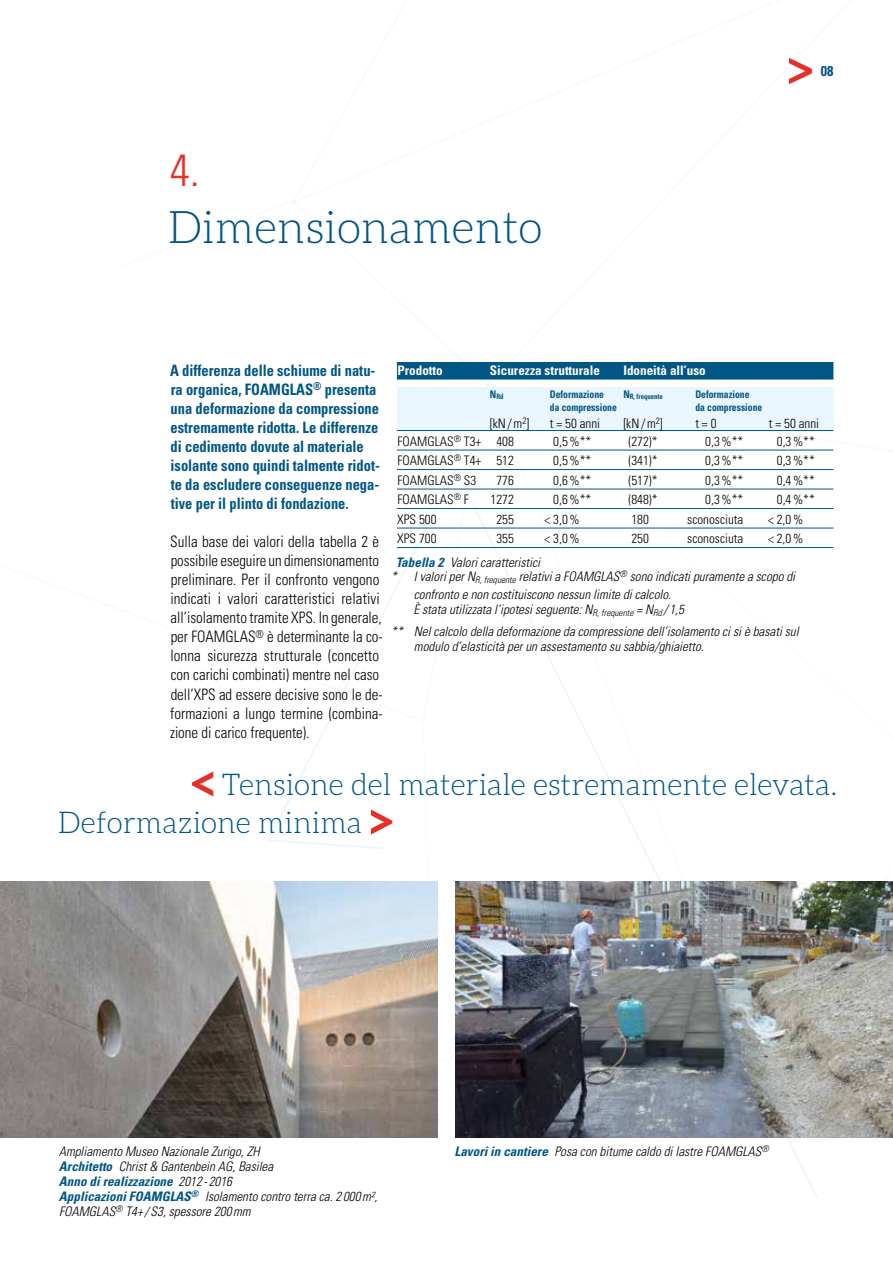
<style>
.page{position:relative;width:893px;height:1263px;background:#fff}
.page>*{position:absolute;margin:0;border:0;box-sizing:border-box;transform-origin:0 0}
.t1{font:700 condensed 48px "Univers LT Std";color:#e63027;scale:1.14 1}
.t2{font:300 45px "Aleo";color:#005685}
.t3{font:300 condensed 45px "Univers LT Std";color:#e63027}
.t4{font:300 30px/38.1px "Aleo";color:#005685}
.t5{font:300 condensed 15.75px/19px "Univers LT Std";color:#000;scale:.95 1}
.t6{font:700 condensed 15.75px/19px "Univers LT Std";color:#005685;scale:.92 1}
.t7{font:700 condensed 14.25px "Univers LT Std";color:#005685}
.t8{font:italic 300 condensed 13.2px/15px "Univers LT Std";color:#000}
.t9{font:300 condensed 13.2px "Univers LT Std";color:#000}
.t10{font:700 condensed 13.2px "Univers LT Std";color:#fff}
.t11{font:700 condensed 10.5px "Univers LT Std";color:#005685;scale:.92 1}
.t12{font:700 condensed 7.35px "Univers LT Std";color:#005685;scale:.92 1}
.s1{font-weight:700;color:#005685}
.s2{font-weight:700;font-size:54px;color:#e63027}
</style>
<div class="page">
<svg style="left:422px;top:383px;width:465px;height:499px"></svg>
<svg style="left:741px;top:708px;width:152px;height:491px"></svg>
<svg style="left:889px;top:449px;width:4px;height:291px"></svg>
<div style="left:397px;top:387px;width:436px;height:44px;background:#eaf6fe"></div>
<div style="left:397px;top:362px;width:436px;height:18px;background:#005685"></div>
<hr style="left:397px;top:430px;width:436px;height:1px;background:#005685">
<hr style="left:397px;top:450px;width:436px;height:1px;background:#005685">
<hr style="left:397px;top:469px;width:436px;height:1px;background:#005685">
<hr style="left:397px;top:489px;width:436px;height:1px;background:#005685">
<hr style="left:397px;top:508px;width:436px;height:1px;background:#005685">
<hr style="left:397px;top:528px;width:436px;height:1px;background:#005685">
<hr style="left:397px;top:547px;width:436px;height:1px;background:#005685">
<img style="left:455px;top:882px;width:438px;height:255px">
<img style="left:0;top:882px;width:438px;height:255px">
<h2 class="t3" style="left:170px;top:143px;width:31px">4.</h2>
<h2 class="t2" style="left:168px;top:202px;width:376px">Dimensionamento</h2>
<h1 class="t1" style="left:787px;top:37px;width:26px">&gt;</h1>
<p class="t7" style="left:821px;top:63px;width:14px">08</p>
<p class="t6" style="left:170px;top:361px;width:229px">A differenza delle schiume di natu&shy;ra organica, FOAMGLAS<sup>®</sup> presenta una deformazione da compressione estremamente ridotta. Le differenze di cedimento dovute al materiale isolante sono quindi talmente ridot&shy;te da escludere conseguenze nega&shy;tive per il plinto di fondazione.</p>
<p class="t5" style="left:170px;top:532px;width:225px">Sulla base dei valori della tabella 2 è possibile eseguire un dimensionamento preliminare. Per il confronto vengono indicati i valori caratteristici relativi all’isolamento tramite XPS. In generale, per FOAMGLAS<sup>®</sup> è determinante la co&shy;lonna sicurezza strutturale (concetto con carichi combinati) mentre nel caso dell’XPS ad essere decisive sono le de&shy;formazioni a lungo termine (combina&shy;zione di carico frequente).</p>
<p class="t10" style="left:398px;top:362px;width:47px">Prodotto</p>
<p class="t10" style="left:490px;top:362px;width:112px">Sicurezza strutturale</p>
<p class="t10" style="left:623px;top:362px;width:84px">Idoneità all’uso</p>
<p class="t12" style="left:490px;top:392px;width:16px"><sup>N</sup>Rd</p>
<p class="t11" style="left:550px;top:387px;width:60px">Deformazione</p>
<p class="t12" style="left:623px;top:392px;width:44px"><sup>N</sup>R, frequente</p>
<p class="t11" style="left:695px;top:387px;width:60px">Deformazione</p>
<p class="t11" style="left:550px;top:401px;width:74px">da compressione</p>
<p class="t11" style="left:695px;top:401px;width:74px">da compressione</p>
<p class="t9" style="left:490px;top:415px;width:41px">[kN/m<sup>2</sup>]</p>
<p class="t9" style="left:550px;top:415px;width:52px">t = 50 anni</p>
<p class="t9" style="left:623px;top:415px;width:41px">[kN/m<sup>2</sup>]</p>
<p class="t9" style="left:695px;top:415px;width:23px">t = 0</p>
<p class="t9" style="left:769px;top:415px;width:52px">t = 50 anni</p>
<p class="t9" style="left:397px;top:433px;width:118px">FOAMGLAS<sup>®</sup> T3+ 408</p>
<p class="t9" style="left:553px;top:433px;width:40px">0,5%**</p>
<p class="t9" style="left:628px;top:433px;width:31px">(272)*</p>
<p class="t9" style="left:705px;top:433px;width:40px">0,3%**</p>
<p class="t9" style="left:777px;top:433px;width:40px">0,3%**</p>
<p class="t9" style="left:397px;top:452px;width:118px">FOAMGLAS<sup>®</sup> T4+ 512</p>
<p class="t9" style="left:553px;top:452px;width:40px">0,5%**</p>
<p class="t9" style="left:628px;top:452px;width:31px">(341)*</p>
<p class="t9" style="left:705px;top:452px;width:40px">0,3%**</p>
<p class="t9" style="left:777px;top:452px;width:40px">0,3%**</p>
<p class="t9" style="left:397px;top:472px;width:80px">FOAMGLAS<sup>®</sup> S3</p>
<p class="t9" style="left:496px;top:472px;width:19px">776</p>
<p class="t9" style="left:553px;top:472px;width:40px">0,6%**</p>
<p class="t9" style="left:628px;top:472px;width:31px">(517)*</p>
<p class="t9" style="left:705px;top:472px;width:40px">0,3%**</p>
<p class="t9" style="left:777px;top:472px;width:40px">0,4%**</p>
<p class="t9" style="left:397px;top:491px;width:73px">FOAMGLAS<sup>®</sup> F</p>
<p class="t9" style="left:491px;top:491px;width:25px">1272</p>
<p class="t9" style="left:553px;top:491px;width:40px">0,6%**</p>
<p class="t9" style="left:628px;top:491px;width:31px">(848)*</p>
<p class="t9" style="left:705px;top:491px;width:40px">0,3%**</p>
<p class="t9" style="left:777px;top:491px;width:40px">0,4%**</p>
<p class="t9" style="left:397px;top:511px;width:41px">XPS 500</p>
<p class="t9" style="left:496px;top:511px;width:19px">255</p>
<p class="t9" style="left:545px;top:511px;width:37px">&lt; 3,0%</p>
<p class="t9" style="left:631px;top:511px;width:19px">180</p>
<p class="t9" style="left:687px;top:511px;width:58px">sconosciuta</p>
<p class="t9" style="left:768px;top:511px;width:37px">&lt; 2,0%</p>
<p class="t9" style="left:397px;top:530px;width:41px">XPS 700</p>
<p class="t9" style="left:496px;top:530px;width:19px">355</p>
<p class="t9" style="left:545px;top:530px;width:37px">&lt; 3,0%</p>
<p class="t9" style="left:631px;top:530px;width:19px">250</p>
<p class="t9" style="left:687px;top:530px;width:58px">sconosciuta</p>
<p class="t9" style="left:768px;top:530px;width:37px">&lt; 2,0%</p>
<p class="t8" style="left:391px;top:556px;width:405px;line-height:13.5px;text-indent:4px"><span class="s1">Tabella 2</span> Valori caratteristici<br>* I valori per N<sub>R,</sub> <sub>frequente</sub> relativi a FOAMGLAS<sup>®</sup> sono indicati puramente a scopo di</p>
<p class="t8" style="left:413px;top:587px;width:272px">confronto e non costituiscono nessun limite di calcolo.<br>È stata utilizzata l’ipotesi seguente: N<sub>R,</sub> <sub>frequente</sub> = N<sub>Rd</sub> / 1,5</p>
<p class="t8" style="left:414px;top:624px;width:386px;text-indent:-23px">** Nel calcolo della deformazione da compressione dell’isolamento ci si è basati sul modulo d’elasticità per un assestamento su sabbia/ghiaietto.</p>
<h3 class="t4" style="left:58px;top:765px;width:781px;text-indent:133px"><span class="s2">&lt;</span> Tensione del materiale estremamente elevata.<br>Deformazione minima <span class="s2">&gt;</span></h3>
<p class="t8" style="left:59px;top:1144px;width:320px">Ampliamento Museo Nazionale Zurigo, ZH<br><span class="s1">Architetto</span> Christ &amp; Gantenbein AG, Basilea<br><span class="s1">Anno di realizzazione</span> 2012 - 2016<br><span class="s1">Applicazioni FOAMGLAS</span><sup>®</sup> Isolamento contro terra ca. 2 000m², FOAMGLAS<sup>®</sup> T4+ / S3, spessore 200mm</p>
<p class="t8" style="left:455px;top:1144px;width:316px"><span class="s1">Lavori in cantiere</span> Posa con bitume caldo di lastre FOAMGLAS<sup>®</sup></p>
</div>
